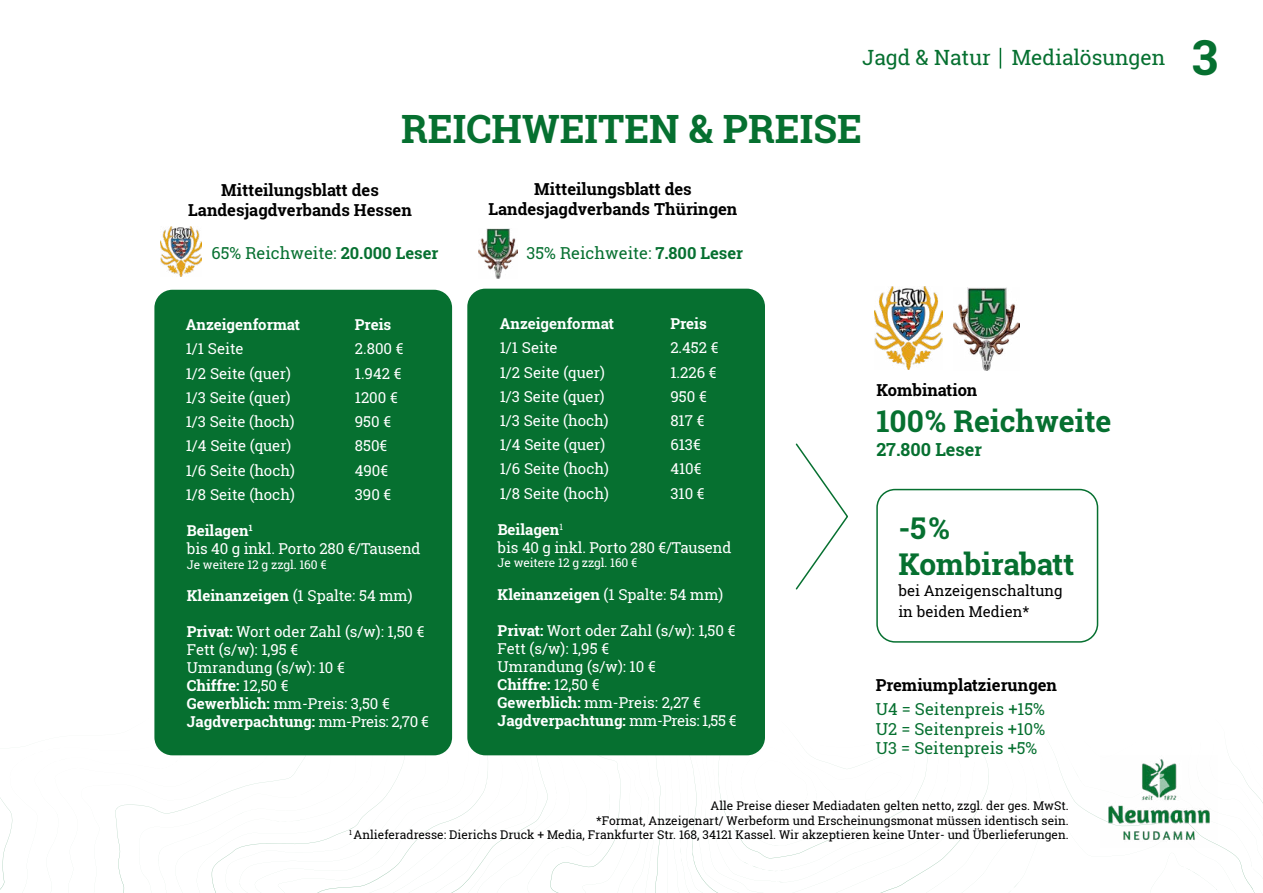
<style>
.page{position:relative;width:1263px;height:893px;background:#fff}
.page>*{position:absolute;margin:0;border:0;box-sizing:border-box;transform-origin:0 0}
.t1{font:700 48.3px "Roboto Slab";color:#067030}
.t2{font:700 39px "Roboto Slab";color:#067030}
.t3{font:700 30px/36px "Roboto Slab";color:#067030}
.t4{font:21px "Roboto Slab";color:#067030}
.t5{font:700 18px "Roboto Slab";color:#067030}
.t6{font:700 16.5px/19.8px "Roboto Slab";color:#000;text-align:center}
.t7{font:16.5px/19.8px "Roboto Slab";color:#067030;text-align:justify}
.t8{font:15px/18px "Roboto Slab";color:#fff}
.t9{font:700 15px "Roboto Slab";color:#fff}
.t10{font:15px/21px "Roboto Slab";color:#000}
.t11{font:12px/14.4px "Roboto Slab";color:#000;text-align:right}
.t12{font:12px "Roboto Slab";letter-spacing:-.01em;color:#fff}
.s1{font-weight:700}
</style>
<div class="page">
<svg style="left:390px;top:353px;width:216px;height:540px"></svg>
<svg style="left:115px;top:749px;width:275px;height:144px"></svg>
<svg style="left:0;top:797px;width:13px;height:93px"></svg>
<svg style="left:1000px;top:48px;width:1px;height:21px"></svg>
<img style="left:478px;top:229px;width:39px;height:49px">
<div style="left:467px;top:289px;width:298px;height:466px;background:#067030;border-radius:18px"></div>
<div style="left:154px;top:290px;width:298px;height:465px;background:#067030;border-radius:18px"></div>
<img style="left:161px;top:226px;width:41px;height:50px">
<svg style="left:795px;top:443px;width:53px;height:147px"></svg>
<img style="left:875px;top:287px;width:67px;height:82px">
<img style="left:954px;top:288px;width:65px;height:82px">
<div style="left:876px;top:489px;width:222px;height:154px;border:2px solid #067030;border-radius:18px"></div>
<img style="left:1101px;top:759px;width:116px;height:86px">
<h3 class="t4" style="left:862px;top:43px;width:305px">Jagd &amp; Natur Medialösungen</h3>
<h1 class="t1" style="left:1192px;top:24px;width:28px">3</h1>
<h2 class="t2" style="left:401px;top:102px;width:462px">REICHWEITEN &amp; PREISE</h2>
<p class="t6" style="left:188px;top:180px;width:225px">Mitteilungsblatt des<br>Landesjagdverbands Hessen</p>
<p class="t7" style="left:212px;top:243px;width:228px">65% Reichweite: <span class="s1">20.000 Leser</span></p>
<p class="t9" style="left:186px;top:314px;width:116px">Anzeigenformat</p>
<p class="t9" style="left:355px;top:314px;width:38px">Preis</p>
<p class="t8" style="left:186px;top:340px;width:59px">1/1 Seite</p>
<p class="t8" style="left:355px;top:340px;width:50px">2.800 €</p>
<p class="t8" style="left:186px;top:364px;width:107px">1/2 Seite (quer)</p>
<p class="t8" style="left:355px;top:364px;width:48px">1.942 €</p>
<p class="t8" style="left:186px;top:388px;width:106px">1/3 Seite (quer)</p>
<p class="t8" style="left:355px;top:388px;width:45px">1200 €</p>
<p class="t8" style="left:186px;top:413px;width:110px">1/3 Seite (hoch)</p>
<p class="t8" style="left:355px;top:413px;width:38px">950 €</p>
<p class="t8" style="left:186px;top:437px;width:107px">1/4 Seite (quer)</p>
<p class="t8" style="left:355px;top:437px;width:34px">850€</p>
<p class="t8" style="left:186px;top:461px;width:111px">1/6 Seite (hoch)</p>
<p class="t8" style="left:355px;top:461px;width:35px">490€</p>
<p class="t8" style="left:186px;top:485px;width:111px">1/8 Seite (hoch)</p>
<p class="t8" style="left:355px;top:485px;width:38px">390 €</p>
<p class="t8" style="left:187px;top:522px;width:235px"><span class="s1">Beilagen</span><sup>1<br></sup>bis 40 g inkl. Porto 280 €/Tausend</p>
<p class="t12" style="left:187px;top:556px;width:141px">Je weitere 12 g zzgl. 160 €</p>
<p class="t8" style="left:187px;top:586px;width:227px"><span class="s1">Kleinanzeigen</span> (1 Spalte: 54 mm)</p>
<p class="t8" style="left:187px;top:622px;width:243px"><span class="s1">Privat:</span> Wort oder Zahl (s/w): 1,50 €<br>Fett (s/w): 1,95 €<br>Umrandung (s/w): 10 €<br><span class="s1">Chiffre:</span> 12,50 €<br><span class="s1">Gewerblich:</span> mm-Preis: 3,50 €<br><span class="s1">Jagdverpachtung:</span> mm-Preis: 2,70 €</p>
<p class="t6" style="left:488px;top:179px;width:250px">Mitteilungsblatt des<br>Landesjagdverbands Thüringen</p>
<p class="t7" style="left:527px;top:243px;width:218px">35% Reichweite: <span class="s1">7.800 Leser</span></p>
<p class="t9" style="left:500px;top:313px;width:116px">Anzeigenformat</p>
<p class="t9" style="left:670px;top:313px;width:38px">Preis</p>
<p class="t8" style="left:500px;top:339px;width:59px">1/1 Seite</p>
<p class="t8" style="left:670px;top:339px;width:50px">2.452 €</p>
<p class="t8" style="left:500px;top:363px;width:107px">1/2 Seite (quer)</p>
<p class="t8" style="left:670px;top:363px;width:48px">1.226 €</p>
<p class="t8" style="left:500px;top:387px;width:106px">1/3 Seite (quer)</p>
<p class="t8" style="left:670px;top:387px;width:38px">950 €</p>
<p class="t8" style="left:500px;top:411px;width:110px">1/3 Seite (hoch)</p>
<p class="t8" style="left:670px;top:411px;width:36px">817 €</p>
<p class="t8" style="left:500px;top:436px;width:107px">1/4 Seite (quer)</p>
<p class="t8" style="left:670px;top:436px;width:32px">613€</p>
<p class="t8" style="left:500px;top:460px;width:111px">1/6 Seite (hoch)</p>
<p class="t8" style="left:670px;top:460px;width:33px">410€</p>
<p class="t8" style="left:500px;top:484px;width:111px">1/8 Seite (hoch)</p>
<p class="t8" style="left:670px;top:484px;width:36px">310 €</p>
<p class="t8" style="left:498px;top:520px;width:235px"><span class="s1">Beilagen</span><sup>1<br></sup>bis 40 g inkl. Porto 280 €/Tausend</p>
<p class="t12" style="left:498px;top:555px;width:141px">Je weitere 12 g zzgl. 160 €</p>
<p class="t8" style="left:498px;top:585px;width:227px"><span class="s1">Kleinanzeigen</span> (1 Spalte: 54 mm)</p>
<p class="t8" style="left:498px;top:621px;width:240px"><span class="s1">Privat:</span> Wort oder Zahl (s/w): 1,50 €<br>Fett (s/w): 1,95 €<br>Umrandung (s/w): 10 €<br><span class="s1">Chiffre:</span> 12,50 €<br><span class="s1">Gewerblich:</span> mm-Preis: 2,27 €<br><span class="s1">Jagdverpachtung:</span> mm-Preis: 1,55 €</p>
<p class="t6" style="left:876px;top:379px;width:103px">Kombination</p>
<h3 class="t3" style="left:876px;top:402px;width:237px">100 % Reichweite</h3>
<p class="t5" style="left:876px;top:437px;width:107px">27.800 Leser</p>
<h3 class="t3" style="left:898px;top:510px;width:178px">-5 %<br>Kombirabatt</h3>
<p class="t10" style="left:898px;top:580px;width:166px">bei Anzeigenschaltung in beiden Medien*</p>
<p class="t6" style="left:876px;top:675px;width:183px">Premiumplatzierungen</p>
<p class="t7" style="left:876px;top:699px;width:171px">U4 = Seitenpreis +15% U2 = Seitenpreis +10% U3 = Seitenpreis +5%</p>
<p class="t11" style="left:349px;top:798px;width:721px">Alle Preise dieser Mediadaten gelten netto, zzgl. der ges. MwSt.<br>*Format, Anzeigenart/ Werbeform und Erscheinungsmonat müssen identisch sein.<br><sup>1</sup> Anlieferadresse: Dierichs Druck + Media, Frankfurter Str. 168, 34121 Kassel. Wir akzeptieren keine Unter- und Überlieferungen.</p>
</div>
